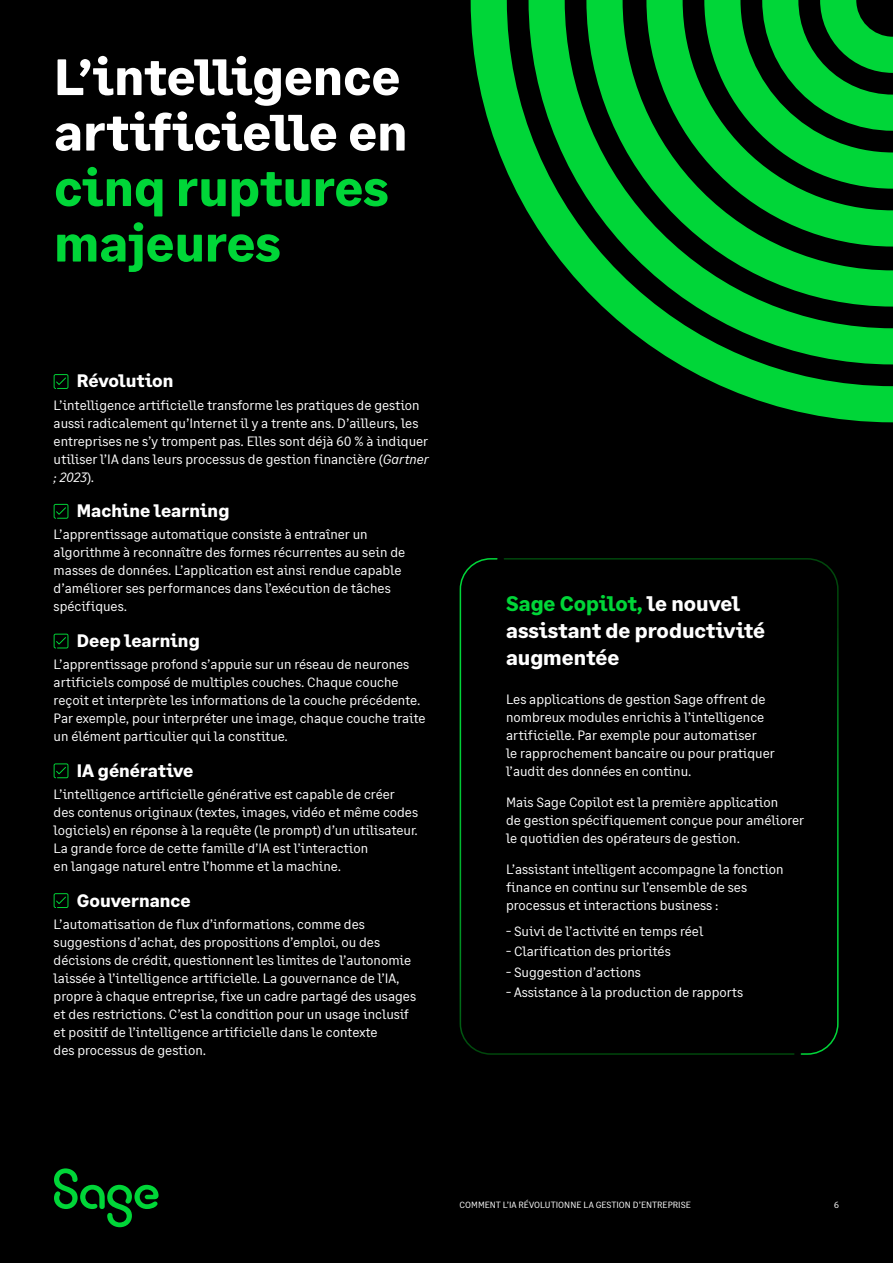
<style>
.page{position:relative;width:893px;height:1263px;background:#000}
.page>*{position:absolute;margin:0;border:0;box-sizing:border-box;transform-origin:0 0}
.t1{font:700 51px/55.5px "Sage Text";letter-spacing:-.005em;color:#fff}
.t2{font:700 51px/55.5px "Sage Text";color:#00d638}
.t3{font:700 21px/27px "Sage Text";color:#fff}
.t4{font:700 18px "Sage Text";color:#fff}
.t5{font:13.5px/18px "Sage Text";color:#fff}
.t6{font:9px "Sage Text";color:#fff}
.s1{font-style:italic}
.s2{color:#00d638}
</style>
<div class="page">
<svg style="left:471px;top:0;width:422px;height:422px"></svg>
<svg style="left:54px;top:374px;width:14px;height:15px"></svg>
<svg style="left:54px;top:504px;width:14px;height:15px"></svg>
<svg style="left:54px;top:634px;width:14px;height:14px"></svg>
<svg style="left:54px;top:763px;width:14px;height:15px"></svg>
<svg style="left:54px;top:893px;width:14px;height:15px"></svg>
<svg style="left:459px;top:558px;width:44px;height:497px"></svg>
<svg style="left:503px;top:558px;width:336px;height:497px"></svg>
<svg style="left:54px;top:1168px;width:105px;height:59px"></svg>
<h1 class="t1" style="left:54px;top:50px;width:355px">L’intelligence artificielle en</h1>
<h1 class="t2" style="left:54px;top:161px;width:336px">cinq ruptures majeures</h1>
<h3 class="t4" style="left:77px;top:370px;width:98px">Révolution</h3>
<p class="t5" style="left:54px;top:396px;width:376px">L’intelligence artificielle transforme les pratiques de gestion aussi radicalement qu’Internet il y a trente ans. D’ailleurs, les entreprises ne s’y trompent pas. Elles sont déjà 60 % à indiquer utiliser l’IA dans leurs processus de gestion financière (<span class="s1">Gartner ; 2023</span>).</p>
<h3 class="t4" style="left:77px;top:500px;width:154px">Machine learning</h3>
<p class="t5" style="left:54px;top:526px;width:353px">L’apprentissage automatique consiste à entraîner un algorithme à reconnaître des formes récurrentes au sein de masses de données. L’application est ainsi rendue capable d’améliorer ses performances dans l’exécution de tâches spécifiques.</p>
<h3 class="t4" style="left:77px;top:629px;width:124px">Deep learning</h3>
<p class="t5" style="left:54px;top:656px;width:373px">L’apprentissage profond s’appuie sur un réseau de neurones artificiels composé de multiples couches. Chaque couche reçoit et interprète les informations de la couche précédente.<br>Par exemple, pour interpréter une image, chaque couche traite un élément particulier qui la constitue.</p>
<h3 class="t4" style="left:77px;top:759px;width:118px">IA générative</h3>
<p class="t5" style="left:54px;top:785px;width:366px">L’intelligence artificielle générative est capable de créer des contenus originaux (textes, images, vidéo et même codes logiciels) en réponse à la requête (le prompt) d’un utilisateur.<br>La grande force de cette famille d’IA est l’interaction<br>en langage naturel entre l’homme et la machine.</p>
<h3 class="t4" style="left:77px;top:889px;width:116px">Gouvernance</h3>
<p class="t5" style="left:54px;top:915px;width:364px">L’automatisation de flux d’informations, comme des suggestions d’achat, des propositions d’emploi, ou des décisions de crédit, questionnent les limites de l’autonomie laissée à l’intelligence artificielle. La gouvernance de l’IA, propre à chaque entreprise, fixe un cadre partagé des usages et des restrictions. C’est la condition pour un usage inclusif et positif de l’intelligence artificielle dans le contexte<br>des processus de gestion.</p>
<h2 class="t3" style="left:506px;top:590px;width:261px"><span class="s2">Sage Copilot,</span> le nouvel assistant de productivité augmentée</h2>
<p class="t5" style="left:506px;top:691px;width:270px">Les applications de gestion Sage offrent de nombreux modules enrichis à l’intelligence artificielle. Par exemple pour automatiser<br>le rapprochement bancaire ou pour pratiquer l’audit des données en continu.</p>
<p class="t5" style="left:506px;top:793px;width:300px">Mais Sage Copilot est la première application<br>de gestion spécifiquement conçue pour améliorer le quotidien des opérateurs de gestion.</p>
<p class="t5" style="left:506px;top:860px;width:279px">L’assistant intelligent accompagne la fonction finance en continu sur l’ensemble de ses processus et interactions business :</p>
<p class="t5" style="left:506px;top:923px;width:199px">- Suivi de l’activité en temps réel</p>
<p class="t5" style="left:506px;top:943px;width:166px">- Clarification des priorités</p>
<p class="t5" style="left:506px;top:963px;width:136px">- Suggestion d’actions</p>
<p class="t5" style="left:506px;top:983px;width:239px">- Assistance à la production de rapports</p>
<p class="t6" style="left:460px;top:1200px;width:233px">COMMENT L’IA RÉVOLUTIONNE LA GESTION D’ENTREPRISE</p>
<p class="t6" style="left:834px;top:1200px;width:6px">6</p>
</div>
